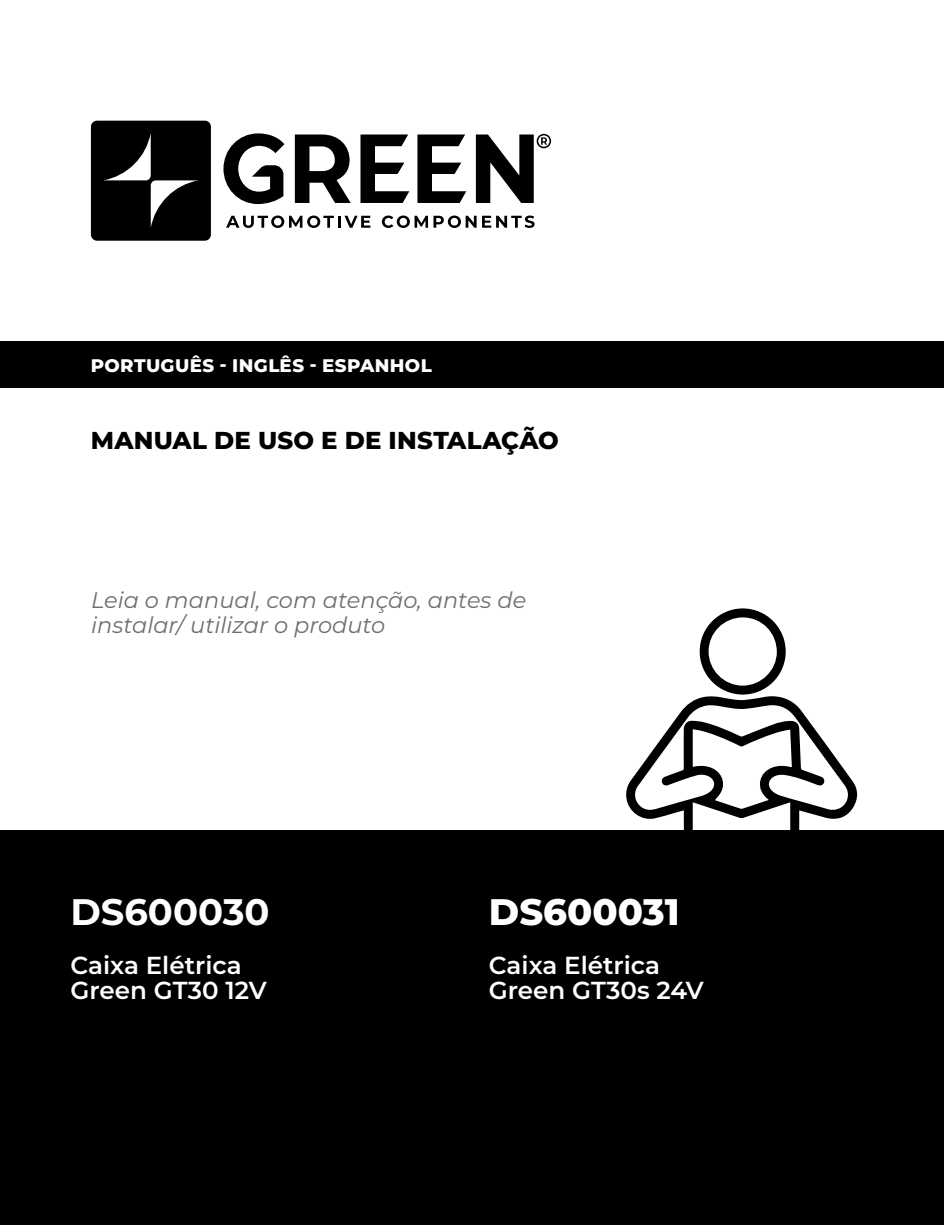
<style>
.page{position:relative;width:944px;height:1225px;background:#fff}
.page>*{position:absolute;margin:0;border:0;box-sizing:border-box;transform-origin:0 0}
.t1{font:800 36.9px "Montserrat";color:#fff}
.t2{font:700 36.9px "Montserrat";color:#fff}
.t3{font:600 24.53px/24.5px "Montserrat";color:#fff}
.t4{font:800 24.53px "Montserrat";letter-spacing:.01em;color:#000}
.t5{font:italic 22.5px/24.8px "Montserrat";color:#706f6f}
.t6{font:800 18.22px "Montserrat";letter-spacing:.02em;color:#fff}
</style>
<div class="page">
<div style="left:0;top:830px;width:944px;height:395px;background:#000"></div>
<div style="left:0;top:342px;width:944px;height:46px;background:#000"></div>
<svg style="left:226px;top:215px;width:144px;height:13px"></svg>
<svg style="left:382px;top:215px;width:153px;height:13px"></svg>
<svg style="left:417px;top:134px;width:49px;height:69px"></svg>
<svg style="left:360px;top:134px;width:49px;height:69px"></svg>
<svg style="left:223px;top:133px;width:61px;height:71px"></svg>
<svg style="left:295px;top:134px;width:56px;height:69px"></svg>
<svg style="left:476px;top:134px;width:75px;height:69px"></svg>
<svg style="left:91px;top:121px;width:120px;height:120px"></svg>
<svg style="left:626px;top:608px;width:232px;height:222px"></svg>
<p class="t6" style="left:91px;top:352px;width:342px">PORTUGUÊS - INGLÊS - ESPANHOL</p>
<p class="t4" style="left:91px;top:422px;width:469px">MANUAL DE USO E DE INSTALAÇÃO</p>
<p class="t5" style="left:91px;top:587px;width:437px">Leia o manual, com atenção, antes de instalar/ utilizar o produto</p>
<h1 class="t2" style="left:70px;top:885px;width:201px">DS600030</h1>
<p class="t3" style="left:70px;top:952px;width:198px">Caixa Elétrica<br>Green GT30 12V</p>
<h1 class="t1" style="left:489px;top:884px;width:192px">DS600031</h1>
<p class="t3" style="left:489px;top:952px;width:216px">Caixa Elétrica<br>Green GT30s 24V</p>
</div>
